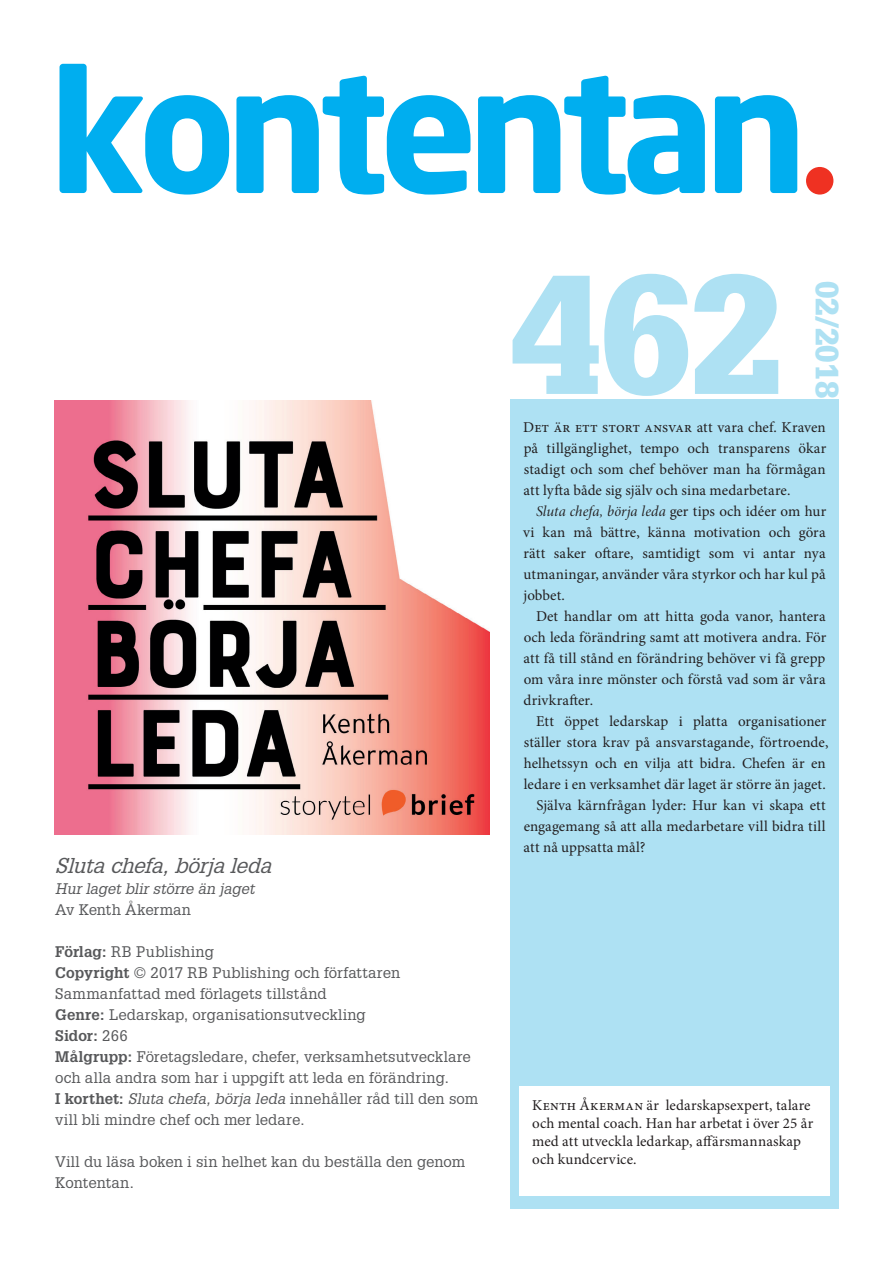
<style>
.page{position:relative;width:893px;height:1263px;background:#fff}
.page>*{position:absolute;margin:0;border:0;box-sizing:border-box;transform-origin:0 0}
.t1{font:900 165px "Glypha LT Std";color:#aee1f3}
.t2{font:900 31.5px "Glypha LT Std";color:#aee1f3}
.t3{font:italic 21px "Glypha LT Std";color:#57585a}
.t4{font:15px/21px "Minion Pro";color:#231f20;text-align:justify}
.t5{font:15px/21px "Glypha LT Std";letter-spacing:.01em;color:#57585a}
.t6{font:15px "Minion Pro It Subh";letter-spacing:.005em;color:#231f20}
.t7{font:italic 15px "Glypha LT Std";letter-spacing:-.005em;color:#57585a}
.s1{font-weight:700}
.s2{font-style:italic}
.s3{font-family:"Minion Pro"}
</style>
<div class="page">
<div style="left:806px;top:167px;width:27px;height:28px;background:#ef3122;border-radius:50%"></div>
<svg style="left:60px;top:64px;width:169px;height:131px"></svg>
<svg style="left:236px;top:76px;width:234px;height:119px"></svg>
<svg style="left:478px;top:76px;width:227px;height:119px"></svg>
<svg style="left:715px;top:95px;width:82px;height:98px"></svg>
<img style="left:54px;top:401px;width:435px;height:433px">
<div style="left:510px;top:400px;width:329px;height:809px;background:#aee1f3"></div>
<div style="left:519px;top:1086px;width:311px;height:110px;background:#fff"></div>
<h3 class="t3" style="left:55px;top:853px;width:224px">Slutachefa,börj aleda</h3>
<p class="t7" style="left:55px;top:880px;width:201px">Hur laget blir större än jaget</p>
<p class="t5" style="left:55px;top:899px;width:137px">Av Kenth Åkerman</p>
<p class="t5" style="left:55px;top:941px;width:424px"><span class="s1">Förlag:</span> RB Publishing<br><span class="s1">Copyright</span> © 2017 RB Publishing och författaren Sammanfattad med förlagets tillstånd<br><span class="s1">Genre:</span> Ledarskap, organisationsutveckling<br><span class="s1">Sidor:</span> 266<br><span class="s1">Målgrupp:</span> Företagsledare, chefer, verksamhetsutvecklare och alla andra som har i uppgift att leda en förändring.<br><span class="s1">I korthet:</span> <span class="s2">Sluta chefa, börja leda</span> innehåller råd till den som vill bli mindre chef och mer ledare.</p>
<p class="t5" style="left:55px;top:1151px;width:411px">Vill du läsa boken i sin helhet kan du beställa den genom<br>Kontentan.</p>
<h1 class="t1" style="left:510px;top:235px;width:273px">462</h1>
<h2 class="t2" style="left:846px;top:281px;width:119px;rotate:90deg">02/2018</h2>
<p class="t4" style="left:523px;top:417px;width:305px">Det är ett stort ansvar att vara chef. Kraven på tillgänglighet, tempo och transparens ökar stadigt och som chef behöver man ha förmågan att lyfta både sig själv och sina medarbetare.</p>
<p class="t6" style="left:536px;top:502px;width:292px">Sluta chefa, börja leda <span class="s3">ger tips och idéer om hur</span></p>
<p class="t4" style="left:523px;top:522px;width:304px">vi kan må bättre, känna motivation och göra rätt saker oftare, samtidigt som vi antar nya utmaningar, använder våra styrkor och har kul på jobbet.</p>
<p class="t4" style="left:523px;top:606px;width:304px;text-indent:13px">Det handlar om att hitta goda vanor, hantera och leda förändring samt att motivera andra. För att få till stånd en förändring behöver vi få grepp om våra inre mönster och förstå vad som är våra drivkrafter.</p>
<p class="t4" style="left:536px;top:711px;width:292px">Ett öppet ledarskap i platta organisationer</p>
<p class="t4" style="left:524px;top:732px;width:306px">ställer stora krav på ansvarstagande, förtroende,</p>
<p class="t4" style="left:524px;top:753px;width:303px">helhetssyn och en vilja att bidra. Chefen är en</p>
<p class="t4" style="left:524px;top:774px;width:303px">ledare i en verksamhet där laget är större än jaget.</p>
<p class="t4" style="left:536px;top:795px;width:291px">Själva kärnfrågan lyder: Hur kan vi skapa ett</p>
<p class="t4" style="left:524px;top:816px;width:303px">engagemang så att alla medarbetare vill bidra till</p>
<p class="t4" style="left:524px;top:837px;width:123px">att nå uppsatta mål?</p>
<p class="t4" style="left:532px;top:1096px;width:282px;line-height:18px;text-align:left">Kenth Åkerman är ledarskapsexpert, talare och mental coach. Han har arbetat i över 25 år med att utveckla ledarkap, affärsmannaskap och kundcervice.</p>
</div>
